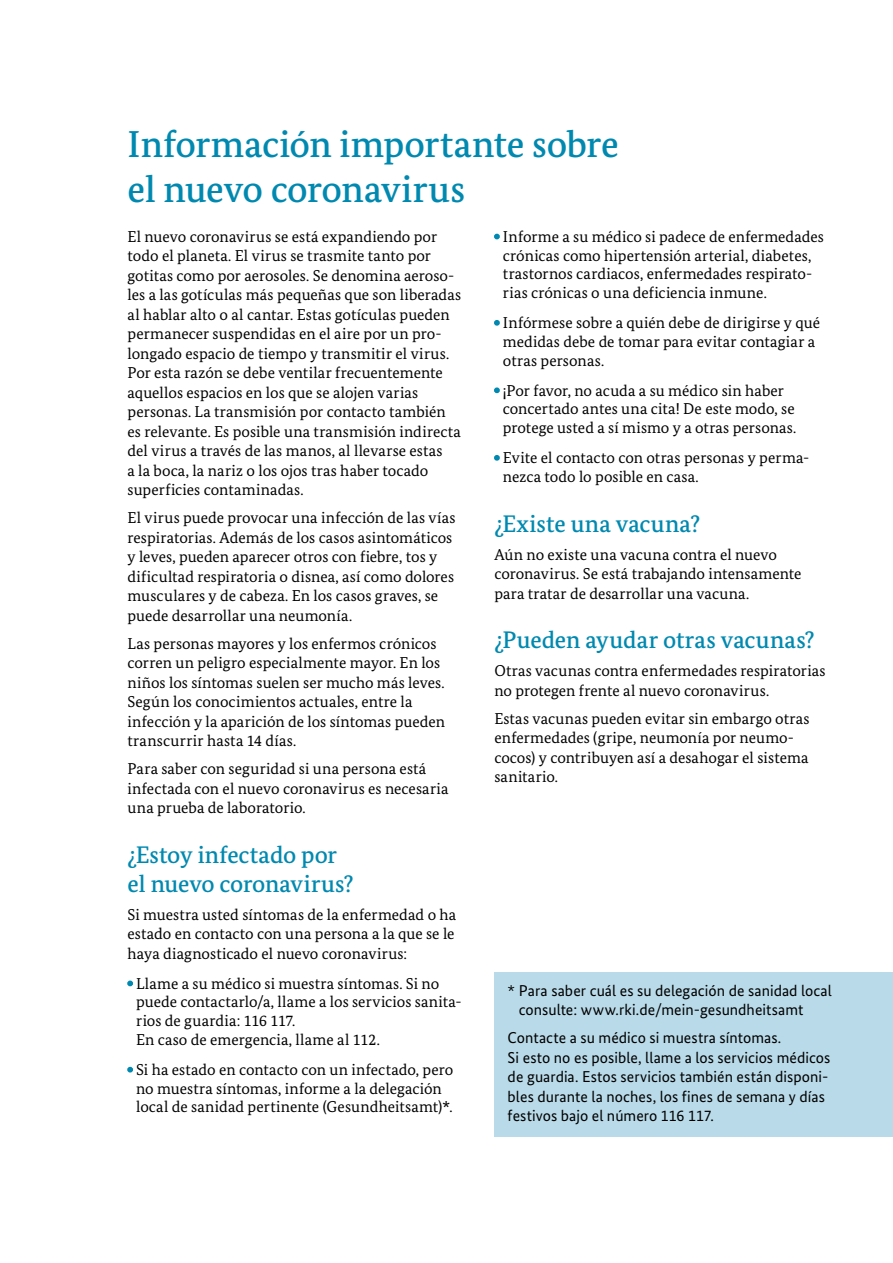
<style>
.page{position:relative;width:893px;height:1263px;background:#fff}
.page>*{position:absolute;margin:0;border:0;box-sizing:border-box;transform-origin:0 0}
.Head_2_BMG{font:500 37.5px/45px "Bundes Serif";letter-spacing:-.005em;color:#0089b0}
.Head_3_BMG{font:500 24px/28.5px "Bundes Serif";color:#0089b0}
.Fließ_BMG{font:15.75px/19.5px "Bundes Serif";letter-spacing:.005em;color:#000}
.Fließ_aufzählung_BMG{font:15.75px/18.8px "Bundes Serif";letter-spacing:.005em;color:#000}
.Kasten_BMG{font:15.75px/19.5px "Bundes Sans";letter-spacing:.005em;color:#000}
.s1{font-weight:700;color:#0089b0}
</style>
<div class="page">
<div style="left:494px;top:972px;width:399px;height:164px;background:#b9dae8"></div>
<svg style="left:127px;top:980px;width:6px;height:6px"></svg>
<svg style="left:127px;top:1067px;width:6px;height:5px"></svg>
<svg style="left:494px;top:234px;width:6px;height:5px"></svg>
<svg style="left:494px;top:320px;width:6px;height:6px"></svg>
<svg style="left:494px;top:387px;width:6px;height:6px"></svg>
<svg style="left:494px;top:455px;width:6px;height:6px"></svg>
<h2 class="Head_2_BMG" style="left:128px;top:121px;width:493px">Información importante sobre el nuevo coronavirus</h2>
<p class="Fließ_BMG" style="left:128px;top:227px;width:335px">El nuevo coronavirus se está expandiendo por todo el planeta. El virus se trasmite tanto por gotitas como por aerosoles. Se denomina aeroso&shy;les a las gotículas más pequeñas que son liberadas al hablar alto o al cantar. Estas gotículas pueden permanecer suspendidas en el aire por un pro&shy;longado espacio de tiempo y transmitir el virus.<br>Por esta razón se debe ventilar frecuentemente aquellos espacios en los que se alojen varias personas. La transmisión por contacto también es relevante. Es posible una transmisión indirecta del virus a través de las manos, al llevarse estas<br>a la boca, la nariz o los ojos tras haber tocado superficies contaminadas.</p>
<p class="Fließ_BMG" style="left:128px;top:508px;width:329px">El virus puede provocar una infección de las vías respiratorias. Además de los casos asintomáticos y leves, pueden aparecer otros con fiebre, tos y dificultad respiratoria o disnea, así como dolores musculares y de cabeza. En los casos graves, se puede desarrollar una neumonía.</p>
<p class="Fließ_BMG" style="left:128px;top:634px;width:319px">Las personas mayores y los enfermos crónicos corren un peligro especialmente mayor. En los niños los síntomas suelen ser mucho más leves.<br>Según los conocimientos actuales, entre la infección y la aparición de los síntomas pueden transcurrir hasta 14 días.</p>
<p class="Fließ_BMG" style="left:128px;top:759px;width:322px">Para saber con seguridad si una persona está infectada con el nuevo coronavirus es necesaria una prueba de laboratorio.</p>
<h3 class="Head_3_BMG" style="left:128px;top:840px;width:227px">¿Estoy infectado por el nuevo coronavirus?</h3>
<p class="Fließ_BMG" style="left:128px;top:904px;width:330px;text-align:justify">Si muestra usted síntomas de la enfermedad o ha estado en contacto con una persona a la que se le haya diagnosticado el nuevo coronavirus:</p>
<p class="Fließ_aufzählung_BMG" style="left:136px;top:974px;width:327px;text-indent:-9px"><span class="s1">•</span> Llame a su médico si muestra síntomas. Si no puede contactarlo/a, llame a los servicios sanita&shy;rios de guardia: 116 117.<br>En caso de emergencia, llame al 112.</p>
<p class="Fließ_aufzählung_BMG" style="left:128px;top:1060px;width:327px;text-align:center"><span class="s1">•</span> Si ha estado en contacto con un infectado, pero no muestra síntomas, informe a la delegación local de sanidad pertinente (Gesundheitsamt)*.</p>
<p class="Fließ_aufzählung_BMG" style="left:503px;top:227px;width:323px;text-indent:-9px"><span class="s1">•</span> Informe a su médico si padece de enfermedades crónicas como hipertensión arterial, diabetes, trastornos cardiacos, enfermedades respirato&shy;rias crónicas o una deficiencia inmune.</p>
<p class="Fließ_aufzählung_BMG" style="left:503px;top:313px;width:319px;text-indent:-9px"><span class="s1">•</span> Infórmese sobre a quién debe de dirigirse y qué medidas debe de tomar para evitar contagiar a otras personas.</p>
<p class="Fließ_aufzählung_BMG" style="left:503px;top:381px;width:295px;text-indent:-9px"><span class="s1">•</span> ¡Por favor, no acuda a su médico sin haber concertado antes una cita! De este modo, se protege usted a sí mismo y a otras personas.</p>
<p class="Fließ_aufzählung_BMG" style="left:503px;top:448px;width:308px;text-indent:-9px"><span class="s1">•</span> Evite el contacto con otras personas y perma&shy;nezca todo lo posible en casa.</p>
<h3 class="Head_3_BMG" style="left:494px;top:509px;width:207px">¿Existe una vacuna?</h3>
<p class="Fließ_BMG" style="left:494px;top:544px;width:309px">Aún no existe una vacuna contra el nuevo coronavirus. Se está trabajando intensamente para tratar de desarrollar una vacuna.</p>
<h3 class="Head_3_BMG" style="left:494px;top:626px;width:322px">¿Pueden ayudar otras vacunas?</h3>
<p class="Fließ_BMG" style="left:494px;top:661px;width:333px">Otras vacunas contra enfermedades respiratorias no protegen frente al nuevo coronavirus.</p>
<p class="Fließ_BMG" style="left:494px;top:709px;width:317px">Estas vacunas pueden evitar sin embargo otras enfermedades (gripe, neumonía por neumo&shy;cocos) y contribuyen así a desahogar el sistema sanitario.</p>
<p class="Kasten_BMG" style="left:519px;top:981px;width:314px;text-indent:-11px">* Para saber cuál es su delegación de sanidad local consulte: www.rki.de/mein-gesundheitsamt</p>
<p class="Kasten_BMG" style="left:508px;top:1028px;width:324px">Contacte a su médico si muestra síntomas.<br>Si esto no es posible, llame a los servicios médicos de guardia. Estos servicios también están disponi&shy;bles durante la noches, los fines de semana y días festivos bajo el número 116 117.</p>
</div>
